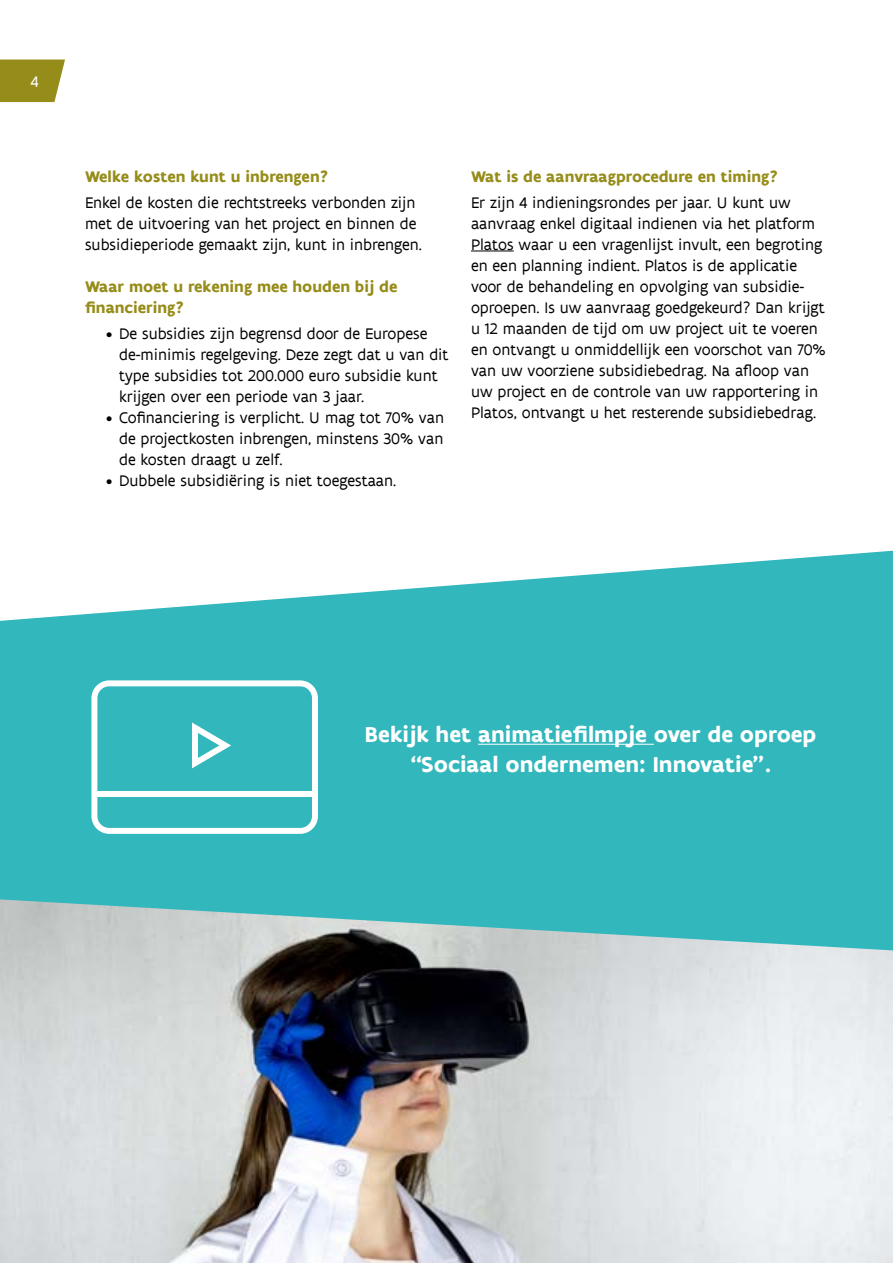
<style>
.page{position:relative;width:893px;height:1263px;background:#fff}
.page>*{position:absolute;margin:0;border:0;box-sizing:border-box;transform-origin:0 0}
.t1{font:700 23.25px/29.5px "Flanders Art Sans";color:#fff;text-align:center}
.t2{font:16.5px/21px "Flanders Art Sans";color:#000}
.t3{font:700 16.5px/21px "Flanders Art Sans";color:#968c19}
.t4{font:16.5px "Flanders Art Sans";color:#fff}
</style>
<div class="page">
<svg style="left:0;top:60px;width:65px;height:42px;background:#9e952b"></svg>
<img style="left:0;top:950px;width:893px;height:313px">
<svg style="left:0;top:551px;width:893px;height:399px;background:#50bfc3"></svg>
<hr style="left:478px;top:744px;width:176px;height:1px;background:#fff">
<hr style="left:471px;top:251px;width:43px;height:1px;background:#000">
<svg style="left:91px;top:680px;width:227px;height:154px"></svg>
<p class="t4" style="left:31px;top:71px;width:9px">4</p>
<p class="t3" style="left:85px;top:167px;width:245px">Welke kosten kunt u inbrengen?</p>
<p class="t2" style="left:85px;top:192px;width:338px">Enkel de kosten die rechtstreeks verbonden zijn met de uitvoering van het project en binnen de subsidieperiode gemaakt zijn, kunt in inbrengen.</p>
<p class="t3" style="left:85px;top:277px;width:314px">Waar moet u rekening mee houden bij de financiering?</p>
<p class="t2" style="left:119px;top:323px;width:331px;text-indent:-13px">• De subsidies zijn begrensd door de Europese de-minimis regelgeving. Deze zegt dat u van dit type subsidies tot 200.000 euro subsidie kunt krijgen over een periode van 3 jaar.</p>
<p class="t2" style="left:119px;top:407px;width:326px;text-align:justify;text-indent:-13px">• Cofinanciering is verplicht. U mag tot 70% van de projectkosten inbrengen, minstens 30% van de kosten draagt u zelf.</p>
<p class="t2" style="left:106px;top:470px;width:291px">• Dubbele subsidiëring is niet toegestaan.</p>
<p class="t3" style="left:471px;top:167px;width:308px">Wat is de aanvraagprocedure en timing?</p>
<p class="t2" style="left:471px;top:192px;width:356px">Er zijn 4 indieningsrondes per jaar. U kunt uw aanvraag enkel digitaal indienen via het platform Platos waar u een vragenlijst invult, een begroting en een planning indient. Platos is de applicatie voor de behandeling en opvolging van subsidie&shy;oproepen. Is uw aanvraag goedgekeurd? Dan krijgt u 12 maanden de tijd om uw project uit te voeren en ontvangt u onmiddellijk een voorschot van 70% van uw voorziene subsidiebedrag. Na afloop van uw project en de controle van uw rapportering in Platos, ontvangt u het resterende subsidiebedrag.</p>
<h1 class="t1" style="left:365px;top:720px;width:453px">Bekijk het animatiefilmpje over de oproep “Sociaal ondernemen: Innovatie”.</h1>
</div>
